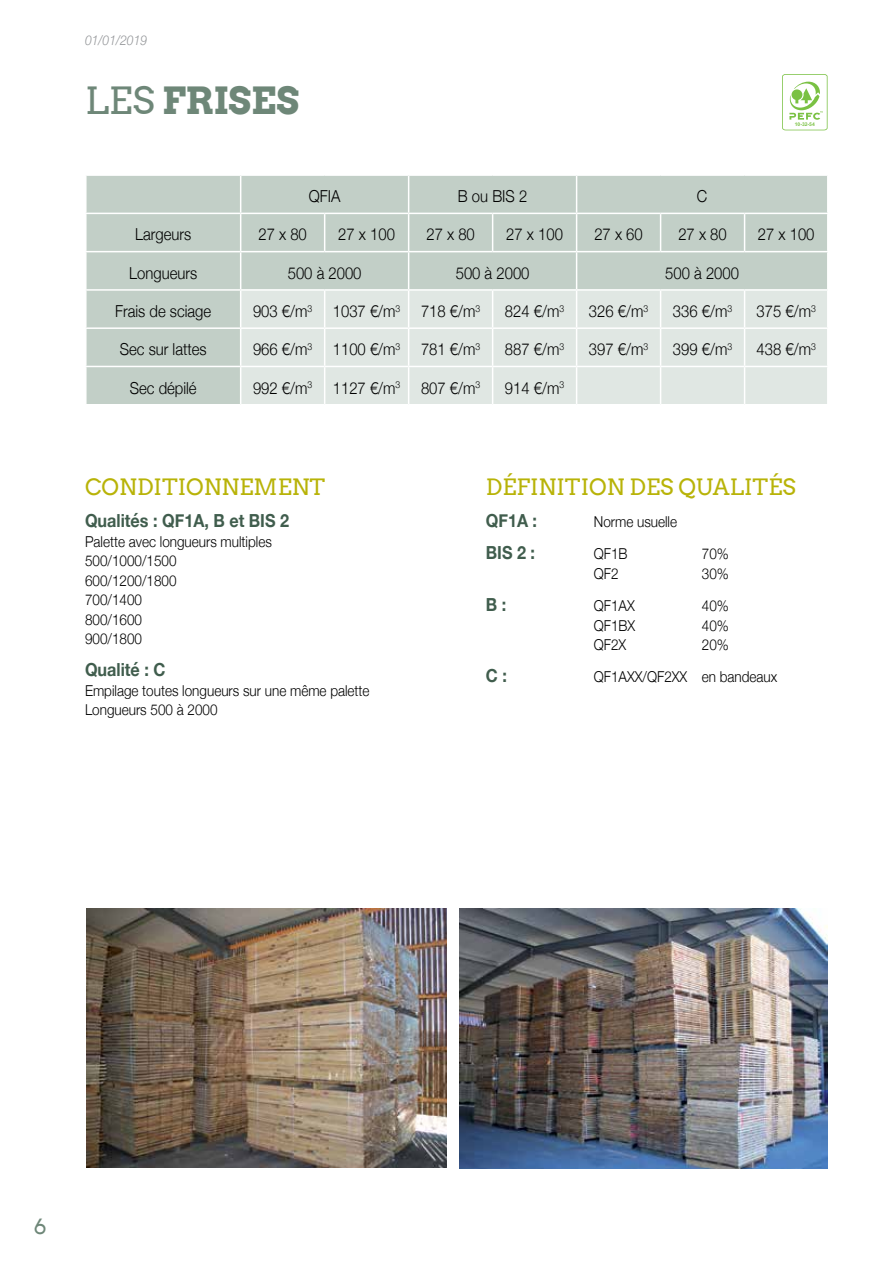
<style>
.page{position:relative;width:893px;height:1263px;background:#fff}
.page>*{position:absolute;margin:0;border:0;box-sizing:border-box;transform-origin:0 0}
.t1{font:700 37.5px "Arvo";color:#6e8778}
.t2{font:22.5px "Arvo";color:#b8b308}
.t3{font:21px "Arvo";color:#6e8778}
.t4{font:700 18px "Helvetica Neue";color:#405d4d;scale:.9 1}
.t5{font:300 16.5px "Helvetica Neue";color:#000;scale:.9 1}
.t6{font:300 15px/19.5px "Helvetica Neue";color:#000;scale:.9 1}
.t7{font:italic 300 13.5px "Helvetica Neue";color:#939598;scale:.9 1}
.t8{font:700 4.95px "Arial";color:#7ac143}
.s1{font-weight:400}
</style>
<div class="page">
<img style="left:459px;top:908px;width:368px;height:260px">
<img style="left:86px;top:908px;width:360px;height:260px">
<div style="left:87px;top:176px;width:740px;height:228px;background:#c2cfc7"></div>
<div style="left:241px;top:291px;width:586px;height:113px;background:#e0e7e3"></div>
<hr style="left:240px;top:176px;width:1px;height:37px;background:#fff">
<hr style="left:408px;top:176px;width:1px;height:37px;background:#fff">
<hr style="left:576px;top:176px;width:1px;height:37px;background:#fff">
<hr style="left:85px;top:213px;width:156px;height:1px;background:#fff">
<hr style="left:241px;top:213px;width:84px;height:1px;background:#fff">
<hr style="left:240px;top:214px;width:1px;height:37px;background:#fff">
<hr style="left:325px;top:213px;width:84px;height:1px;background:#fff">
<hr style="left:324px;top:214px;width:1px;height:37px;background:#fff">
<hr style="left:409px;top:213px;width:84px;height:1px;background:#fff">
<hr style="left:408px;top:214px;width:1px;height:37px;background:#fff">
<hr style="left:493px;top:213px;width:84px;height:1px;background:#fff">
<hr style="left:492px;top:214px;width:1px;height:37px;background:#fff">
<hr style="left:577px;top:213px;width:84px;height:1px;background:#fff">
<hr style="left:576px;top:214px;width:1px;height:37px;background:#fff">
<hr style="left:661px;top:213px;width:84px;height:1px;background:#fff">
<hr style="left:660px;top:214px;width:1px;height:37px;background:#fff">
<hr style="left:745px;top:213px;width:83px;height:1px;background:#fff">
<hr style="left:744px;top:214px;width:1px;height:37px;background:#fff">
<hr style="left:85px;top:251px;width:156px;height:1px;background:#fff">
<hr style="left:241px;top:251px;width:84px;height:1px;background:#fff">
<hr style="left:240px;top:252px;width:1px;height:37px;background:#fff">
<hr style="left:325px;top:251px;width:84px;height:1px;background:#fff">
<hr style="left:409px;top:251px;width:84px;height:1px;background:#fff">
<hr style="left:408px;top:252px;width:1px;height:37px;background:#fff">
<hr style="left:493px;top:251px;width:84px;height:1px;background:#fff">
<hr style="left:577px;top:251px;width:84px;height:1px;background:#fff">
<hr style="left:576px;top:252px;width:1px;height:37px;background:#fff">
<hr style="left:661px;top:251px;width:84px;height:1px;background:#fff">
<hr style="left:745px;top:251px;width:83px;height:1px;background:#fff">
<hr style="left:85px;top:289px;width:156px;height:2px;background:#fff">
<hr style="left:241px;top:289px;width:84px;height:2px;background:#fff">
<hr style="left:240px;top:291px;width:1px;height:36px;background:#fff">
<hr style="left:325px;top:289px;width:84px;height:2px;background:#fff">
<hr style="left:324px;top:291px;width:1px;height:36px;background:#fff">
<hr style="left:409px;top:289px;width:84px;height:2px;background:#fff">
<hr style="left:408px;top:291px;width:1px;height:36px;background:#fff">
<hr style="left:493px;top:289px;width:84px;height:2px;background:#fff">
<hr style="left:492px;top:291px;width:1px;height:36px;background:#fff">
<hr style="left:577px;top:289px;width:84px;height:2px;background:#fff">
<hr style="left:576px;top:291px;width:1px;height:36px;background:#fff">
<hr style="left:661px;top:289px;width:84px;height:2px;background:#fff">
<hr style="left:660px;top:291px;width:1px;height:36px;background:#fff">
<hr style="left:745px;top:289px;width:83px;height:2px;background:#fff">
<hr style="left:744px;top:291px;width:1px;height:36px;background:#fff">
<hr style="left:85px;top:327px;width:156px;height:2px;background:#fff">
<hr style="left:241px;top:327px;width:84px;height:2px;background:#fff">
<hr style="left:240px;top:329px;width:1px;height:37px;background:#fff">
<hr style="left:325px;top:327px;width:84px;height:2px;background:#fff">
<hr style="left:324px;top:329px;width:1px;height:37px;background:#fff">
<hr style="left:409px;top:327px;width:84px;height:2px;background:#fff">
<hr style="left:408px;top:329px;width:1px;height:37px;background:#fff">
<hr style="left:493px;top:327px;width:84px;height:2px;background:#fff">
<hr style="left:492px;top:329px;width:1px;height:37px;background:#fff">
<hr style="left:577px;top:327px;width:84px;height:2px;background:#fff">
<hr style="left:576px;top:329px;width:1px;height:37px;background:#fff">
<hr style="left:661px;top:327px;width:84px;height:2px;background:#fff">
<hr style="left:660px;top:329px;width:1px;height:37px;background:#fff">
<hr style="left:745px;top:327px;width:83px;height:2px;background:#fff">
<hr style="left:744px;top:329px;width:1px;height:37px;background:#fff">
<hr style="left:85px;top:366px;width:156px;height:1px;background:#fff">
<hr style="left:241px;top:366px;width:84px;height:1px;background:#fff">
<hr style="left:240px;top:367px;width:1px;height:37px;background:#fff">
<hr style="left:325px;top:366px;width:84px;height:1px;background:#fff">
<hr style="left:324px;top:367px;width:1px;height:37px;background:#fff">
<hr style="left:409px;top:366px;width:84px;height:1px;background:#fff">
<hr style="left:408px;top:367px;width:1px;height:37px;background:#fff">
<hr style="left:493px;top:366px;width:84px;height:1px;background:#fff">
<hr style="left:492px;top:367px;width:1px;height:37px;background:#fff">
<hr style="left:577px;top:366px;width:84px;height:1px;background:#fff">
<hr style="left:576px;top:367px;width:1px;height:37px;background:#fff">
<hr style="left:661px;top:366px;width:84px;height:1px;background:#fff">
<hr style="left:660px;top:367px;width:1px;height:37px;background:#fff">
<hr style="left:745px;top:366px;width:83px;height:1px;background:#fff">
<hr style="left:744px;top:367px;width:1px;height:37px;background:#fff">
<svg style="left:782px;top:74px;width:45px;height:56px"></svg>
<p class="t7" style="left:85px;top:30px;width:71px">01/01/2019</p>
<h1 class="t1" style="left:85px;top:76px;width:216px"><span class="s1">LES</span> FRISES</h1>
<p class="t5" style="left:309px;top:183px;width:37px">QFIA</p>
<p class="t5" style="left:458px;top:183px;width:79px">B ou BIS 2</p>
<p class="t5" style="left:697px;top:183px;width:13px">C</p>
<p class="t8" style="left:795px;top:121px;width:22px">10-32-54</p>
<p class="t5" style="left:135px;top:221px;width:64px">Largeurs</p>
<p class="t5" style="left:258px;top:221px;width:55px">27 x 80</p>
<p class="t5" style="left:338px;top:221px;width:64px">27 x 100</p>
<p class="t5" style="left:426px;top:221px;width:55px">27 x 80</p>
<p class="t5" style="left:506px;top:221px;width:64px">27 x 100</p>
<p class="t5" style="left:594px;top:221px;width:55px">27 x 60</p>
<p class="t5" style="left:678px;top:221px;width:55px">27 x 80</p>
<p class="t5" style="left:758px;top:221px;width:64px">27 x 100</p>
<p class="t5" style="left:129px;top:260px;width:77px">Longueurs</p>
<p class="t5" style="left:288px;top:260px;width:83px">500 à 2000</p>
<p class="t5" style="left:456px;top:260px;width:83px">500 à 2000</p>
<p class="t5" style="left:665px;top:260px;width:83px">500 à 2000</p>
<p class="t5" style="left:115px;top:298px;width:108px">Frais de sciage</p>
<p class="t5" style="left:253px;top:298px;width:254px">903 €/m<sup>3</sup> 1037 €/m<sup>3</sup> 718 €/m<sup>3</sup></p>
<p class="t5" style="left:505px;top:298px;width:67px">824 €/m<sup>3</sup></p>
<p class="t5" style="left:589px;top:298px;width:67px">326 €/m<sup>3</sup></p>
<p class="t5" style="left:673px;top:298px;width:67px">336 €/m<sup>3</sup></p>
<p class="t5" style="left:756px;top:298px;width:67px">375 €/m<sup>3</sup></p>
<p class="t5" style="left:120px;top:336px;width:98px">Sec sur lattes</p>
<p class="t5" style="left:253px;top:336px;width:254px">966 €/m<sup>3</sup> 1100 €/m<sup>3</sup> 781 €/m<sup>3</sup></p>
<p class="t5" style="left:505px;top:336px;width:67px">887 €/m<sup>3</sup></p>
<p class="t5" style="left:589px;top:336px;width:67px">397 €/m<sup>3</sup></p>
<p class="t5" style="left:673px;top:336px;width:67px">399 €/m<sup>3</sup></p>
<p class="t5" style="left:756px;top:336px;width:67px">438 €/m<sup>3</sup></p>
<p class="t5" style="left:130px;top:374px;width:76px">Sec dépilé</p>
<p class="t5" style="left:253px;top:374px;width:254px">992 €/m<sup>3</sup> 1127 €/m<sup>3</sup> 807 €/m<sup>3</sup></p>
<p class="t5" style="left:505px;top:374px;width:67px">914 €/m<sup>3</sup></p>
<h2 class="t2" style="left:85px;top:473px;width:120px">CONDITIONNEMEN</h2>
<h2 class="t2" style="left:310px;top:473px;width:17px">T</h2>
<p class="t4" style="left:85px;top:506px;width:228px">Qualités : QF1A, B et BIS 2</p>
<p class="t6" style="left:85px;top:530px;width:209px">Palette avec longueurs multiples<br>500/1000/1500<br>600/1200/1800<br>700/1400<br>800/1600<br>900/1800</p>
<p class="t4" style="left:85px;top:656px;width:91px">Qualité : C</p>
<p class="t6" style="left:85px;top:680px;width:318px">Empilage toutes longueurs sur une même palette<br>Longueurs 500 à 2000</p>
<h2 class="t2" style="left:486px;top:473px;width:311px">DÉFINITION DES QUALITÉS</h2>
<p class="t4" style="left:486px;top:506px;width:59px">QF1A :</p>
<p class="t6" style="left:594px;top:511px;width:94px">Norme usuelle</p>
<p class="t4" style="left:486px;top:539px;width:56px">BIS 2 :</p>
<p class="t6" style="left:594px;top:543px;width:39px">QF1B</p>
<p class="t6" style="left:702px;top:543px;width:32px">70%</p>
<p class="t6" style="left:594px;top:563px;width:29px">QF2</p>
<p class="t6" style="left:702px;top:563px;width:32px">30%</p>
<p class="t4" style="left:486px;top:590px;width:24px">B :</p>
<p class="t6" style="left:594px;top:595px;width:47px">QF1AX</p>
<p class="t6" style="left:702px;top:595px;width:32px">40%</p>
<p class="t6" style="left:594px;top:614px;width:48px">QF1BX</p>
<p class="t6" style="left:702px;top:614px;width:32px">40%</p>
<p class="t6" style="left:594px;top:634px;width:38px">QF2X</p>
<p class="t6" style="left:702px;top:634px;width:32px">20%</p>
<p class="t4" style="left:486px;top:662px;width:25px">C :</p>
<p class="t6" style="left:594px;top:666px;width:205px">QF1AXX/QF2XX en bandeaux</p>
<p class="t3" style="left:34px;top:1214px;width:14px">6</p>
</div>
